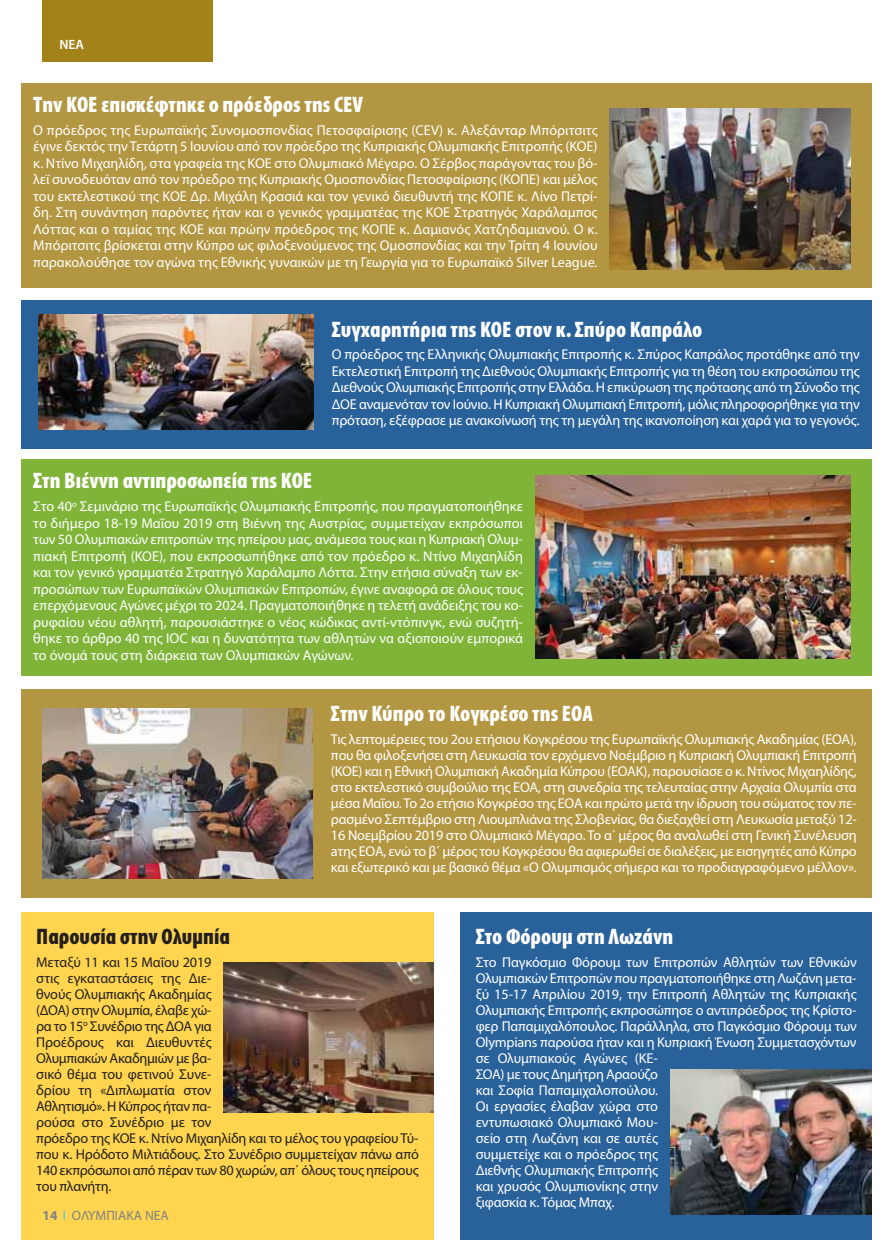
<style>
.page{position:relative;width:893px;height:1259px;background:#fff}
.page>*{position:absolute;margin:0;border:0;box-sizing:border-box;transform-origin:0 0}
.t1{font:700 22.5px "Myriad Condensed Greek";color:#fff}
.t2{font:700 22.5px "Myriad Condensed Greek";color:#231f20}
.t3{font:14.25px/16px "Myriad Pro";letter-spacing:-.01em;color:#fff;text-align:justify}
.t4{font:14.25px/16px "Myriad Pro";letter-spacing:-.015em;color:#231f20}
.t5{font:13.5px "Myriad Pro";color:#808285}
.t6{font:600 13.5px "Myriad Pro";color:#fff}
.s1{font-weight:700}
.s2{color:#44c8f5}
</style>
<div class="page">
<div style="left:21px;top:912px;width:413px;height:327px;background:#ffd44f"></div>
<div style="left:461px;top:912px;width:411px;height:327px;background:#29629a"></div>
<div style="left:43px;top:0;width:170px;height:62px;background:#a28219"></div>
<div style="left:21px;top:83px;width:851px;height:204px;background:#b39641"></div>
<div style="left:21px;top:300px;width:851px;height:149px;background:#29629a"></div>
<div style="left:21px;top:459px;width:851px;height:217px;background:#7fb439"></div>
<div style="left:21px;top:689px;width:851px;height:208px;background:#b39641"></div>
<img style="left:610px;top:109px;width:240px;height:161px">
<img style="left:38px;top:315px;width:276px;height:114px">
<img style="left:535px;top:476px;width:315px;height:182px">
<img style="left:43px;top:708px;width:270px;height:170px">
<img style="left:224px;top:963px;width:210px;height:149px">
<img style="left:670px;top:1069px;width:202px;height:145px">
<p class="t6" style="left:60px;top:37px;width:26px">ΝΕΑ</p>
<h1 class="t1" style="left:33px;top:97px;width:331px">Την ΚΟΕ επισκέφτηκε ο πρόεδρος της CEV</h1>
<p class="t3" style="left:33px;top:123px;width:566px;line-height:16.5px">Ο πρόεδρος της Ευρωπαϊκής Συνομοσπονδίας Πετοσφαίρισης (CEV) κ. Αλεξάνταρ Μπόριτσιτς έγινε δεκτός την Τετάρτη 5 Ιουνίου από τον πρόεδρο της Κυπριακής Ολυμπιακής Επιτροπής (ΚΟΕ) κ. Ντίνο Μιχαηλίδη, στα γραφεία της ΚΟΕ στο Ολυμπιακό Μέγαρο. Ο Σέρβος παράγοντας του βό&shy;λεϊ συνοδευόταν από τον πρόεδρο της Κυπριακής Ομοσπονδίας Πετοσφαίρισης (ΚΟΠΕ) και μέλος του εκτελεστικού της ΚΟΕ Δρ. Μιχάλη Κρασιά και τον γενικό διευθυντή της ΚΟΠΕ κ. Λίνο Πετρί&shy;δη. Στη συνάντηση παρόντες ήταν και ο γενικός γραμματέας της ΚΟΕ Στρατηγός Χαράλαμπος Λόττας και ο ταμίας της ΚΟΕ και πρώην πρόεδρος της ΚΟΠΕ κ. Δαμιανός Χατζηδαμιανού. Ο κ.<br>Μπόριτσιτς βρίσκεται στην Κύπρο ως φιλοξενούμενος της Ομοσπονδίας και την Τρίτη 4 Ιουνίου παρακολούθησε τον αγώνα της Εθνικής γυναικών με τη Γεωργία για το Ευρωπαϊκό Silver League.</p>
<h1 class="t1" style="left:332px;top:321px;width:372px">Συγχαρητήρια της ΚΟΕ στον κ. Σπύρο Καπράλο</h1>
<p class="t3" style="left:332px;top:348px;width:529px;line-height:16.5px">Ο πρόεδρος της Ελληνικής Ολυμπιακής Επιτροπής κ. Σπύρος Καπράλος προτάθηκε από την Εκτελεστική Επιτροπή της Διεθνούς Ολυμπιακής Επιτροπής για τη θέση του εκπροσώπου της Διεθνούς Ολυμπιακής Επιτροπής στην Ελλάδα. Η επικύρωση της πρότασης από τη Σύνοδο της ΔΟΕ αναμενόταν τον Ιούνιο. Η Κυπριακή Ολυμπιακή Επιτροπή, μόλις πληροφορήθηκε για την πρόταση, εξέφρασε με ανακοίνωσή της τη μεγάλη της ικανοποίηση και χαρά για το γεγονός.</p>
<h1 class="t1" style="left:33px;top:473px;width:280px">Στη Βιέννη αντιπροσωπεία της ΚΟΕ</h1>
<p class="t3" style="left:33px;top:500px;width:491px;line-height:16.5px">Στο 40<sup>ο</sup> Σεμινάριο της Ευρωπαϊκής Ολυμπιακής Επιτροπής, που πραγματοποιήθηκε το διήμερο 18-19 Μαΐου 2019 στη Βιέννη της Αυστρίας, συμμετείχαν εκπρόσωποι των 50 Ολυμπιακών επιτροπών της ηπείρου μας, ανάμεσα τους και η Κυπριακή Ολυμ&shy;πιακή Επιτροπή (ΚΟΕ), που εκπροσωπήθηκε από τον πρόεδρο κ. Ντίνο Μιχαηλίδη και τον γενικό γραμματέα Στρατηγό Χαράλαμπο Λόττα. Στην ετήσια σύναξη των εκ&shy;προσώπων των Ευρωπαϊκών Ολυμπιακών Επιτροπών, έγινε αναφορά σε όλους τους επερχόμενους Αγώνες μέχρι το 2024. Πραγματοποιήθηκε η τελετή ανάδειξης του κο&shy;ρυφαίου νέου αθλητή, παρουσιάστηκε ο νέος κώδικας αντί-ντόπινγκ, ενώ συζητή&shy;θηκε το άρθρο 40 της IOC και η δυνατότητα των αθλητών να αξιοποιούν εμπορικά το όνομά τους στη διάρκεια των Ολυμπιακών Αγώνων.</p>
<h1 class="t1" style="left:331px;top:706px;width:263px">Στην Κύπρο το Κογκρέσο της EOA</h1>
<p class="t3" style="left:331px;top:732px;width:527px">Τις λεπτομέρειες του 2ου ετήσιου Κογκρέσου της Ευρωπαϊκής Ολυμπιακής Ακαδημίας (ΕΟΑ), που θα φιλοξενήσει στη Λευκωσία τον ερχόμενο Νοέμβριο η Κυπριακή Ολυμπιακή Επιτροπή (ΚΟΕ) και η Εθνική Ολυμπιακή Ακαδημία Κύπρου (ΕΟΑΚ), παρουσίασε ο κ. Ντίνος Μιχαηλίδης, στο εκτελεστικό συμβούλιο της ΕΟΑ, στη συνεδρία της τελευταίας στην Αρχαία Ολυμπία στα μέσα Μαΐου. Το 2ο ετήσιο Κογκρέσο της ΕΟΑ και πρώτο μετά την ίδρυση του σώματος τον πε&shy;ρασμένο Σεπτέμβριο στη Λιουμπλιάνα της Σλοβενίας, θα διεξαχθεί στη Λευκωσία μεταξύ 12- 16 Νοεμβρίου 2019 στο Ολυμπιακό Μέγαρο. Το α΄ μέρος θα αναλωθεί στη Γενική Συνέλευση aτης ΕΟΑ, ενώ το β΄ μέρος του Κογκρέσου θα αφιερωθεί σε διαλέξεις, με εισηγητές από Κύπρο και εξωτερικό και με βασικό θέμα «Ο Ολυμπισμός σήμερα και το προδιαγραφόμενο μέλλον».</p>
<h1 class="t2" style="left:36px;top:929px;width:195px">Παρουσία στην Ολυμπία</h1>
<p class="t4" style="left:36px;top:955px;width:384px">Μεταξύ 11 και 15 Μαΐου 2019<br>στις εγκαταστάσεις της Διε-<br>θνούς Ολυμπιακής Ακαδημίας<br>(ΔΟΑ) στην Ολυμπία, έλαβε χώ-<br>ρα το 15<sup>ο</sup> Συνέδριο της ΔΟΑ για<br>Προέδρους και Διευθυντές<br>Ολυμπιακών Ακαδημιών με βα-<br>σικό θέμα του φετινού Συνε-<br>δρίου τη «Διπλωματία στον<br>Αθλητισμό». Η Κύπρος ήταν πα-<br>ρούσα στο Συνέδριο με τον<br>πρόεδρο της ΚΟΕ κ. Ντίνο Μιχαηλίδη και το μέλος του γραφείου Τύ&shy;που κ. Ηρόδοτο Μιλτιάδους. Στο Συνέδριο συμμετείχαν πάνω από 140 εκπρόσωποι από πέραν των 80 χωρών, απ΄ όλους τους ηπείρους του πλανήτη.</p>
<p class="t5" style="left:43px;top:1210px;width:128px"><span class="s1">14</span> <span class="s2">I</span> ΟΛΥΜΠΙΑΚΑ ΝΕΑ</p>
<h1 class="t1" style="left:476px;top:929px;width:199px">Στο Φόρουμ στη Λωζάνη</h1>
<p class="t3" style="left:476px;top:955px;width:383px;text-align:left">Στο Παγκόσμιο Φόρουμ των Επιτροπών Αθλητών των Εθνικών Ολυμπιακών Επιτροπών που πραγματοποιήθηκε στη Λωζάνη μετα&shy;ξύ 15-17 Απριλίου 2019, την Επιτροπή Αθλητών της Κυπριακής Ολυμπιακής Επιτροπής εκπροσώπησε ο αντιπρόεδρος της Κρίστο&shy;φερ Παπαμιχαλόπουλος. Παράλληλα, στο Παγκόσμιο Φόρουμ των Olympians παρούσα ήταν και η Κυπριακή Ένωση Συμμετασχόντων σε Ολυμπιακούς Αγώνες (ΚΕ-<br>ΣΟΑ) με τους Δημήτρη Αραούζο<br>και Σοφία Παπαμιχαλοπούλου.<br>Οι εργασίες έλαβαν χώρα στο<br>εντυπωσιακό Ολυμπιακό Μου-<br>σείο στη Λωζάνη και σε αυτές<br>συμμετείχε και ο πρόεδρος της<br>Διεθνής Ολυμπιακής Επιτροπής<br>και χρυσός Ολυμπιονίκης στην<br>ξιφασκία κ. Τόμας Μπαχ.</p>
</div>
